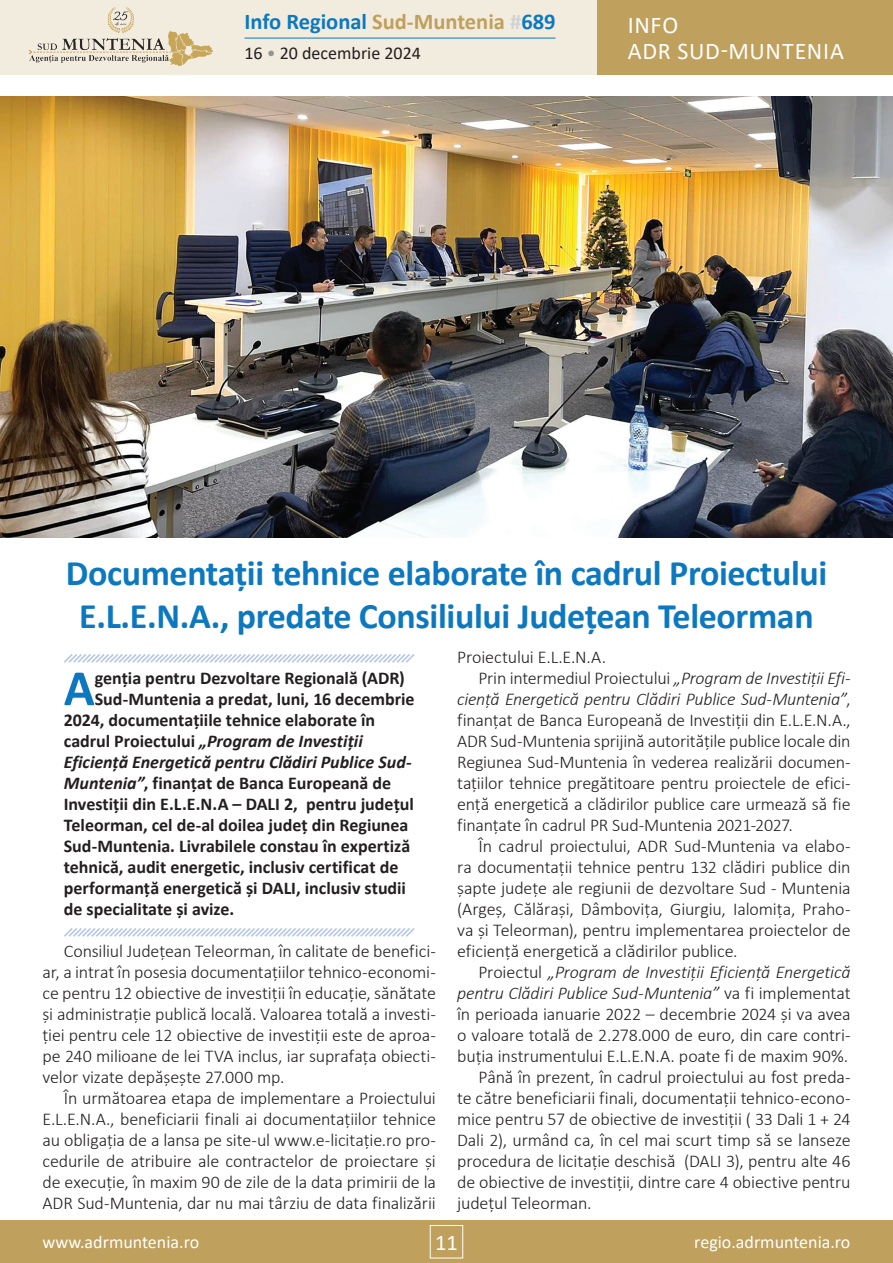
<style>
.page{position:relative;width:893px;height:1263px;background:#fff}
.page>*{position:absolute;margin:0;border:0;box-sizing:border-box;transform-origin:0 0}
.t1{font:700 51.15px "Calibri";color:#0c78bf}
.t2{font:700 36px/43.2px "Calibri";letter-spacing:-.01em;color:#0c78bf;text-align:center}
.t3{font:24px/25.5px "Calibri";letter-spacing:.03em;color:#fff}
.t4{font:700 22.5px "Calibri";color:#0c78bf}
.t5{font:22.5px "Calibri";color:#fff}
.t6{font:300 18px/21px "Calibri";letter-spacing:-.01em;color:#231f20;text-align:justify}
.t7{font:700 18px "Calibri";color:#231f20}
.t8{font:italic 300 18px "Calibri";letter-spacing:-.015em;color:#231f20}
.t9{font:italic 700 18px "Calibri";color:#231f20}
.t10{font:18px "Calibri";color:#fff}
.t11{font:18px "Calibri";color:#231f20}
.s1{color:#bfa05c}
.s2{color:#d1d2d4}
.s3{color:#939598}
.s4{font-style:normal}
.s5{font-style:italic}
</style>
<div class="page">
<div style="left:0;top:1220px;width:893px;height:43px;background:#bfa05c"></div>
<div style="left:430px;top:1225px;width:33px;height:33px;border:1px solid #fff"></div>
<div style="left:0;top:0;width:893px;height:75px;background:#f2ecdf"></div>
<div style="left:597px;top:0;width:296px;height:75px;background:#bfa05c"></div>
<hr style="left:244px;top:38px;width:311px;height:1px;background:#0c78bf">
<img style="left:28px;top:7px;width:185px;height:59px">
<svg style="left:64px;top:654px;width:351px;height:9px"></svg>
<svg style="left:64px;top:928px;width:351px;height:9px"></svg>
<img style="left:0;top:96px;width:893px;height:441px">
<p class="t4" style="left:244px;top:6px;width:313px">Info Regional <span class="s1">Sud-Muntenia</span> <span class="s2">#</span>689</p>
<p class="t11" style="left:244px;top:41px;width:178px">16 <span class="s3">•</span> 20 decembrie 2024</p>
<h3 class="t3" style="left:628px;top:12px;width:218px">INFO<br>ADR SUD-MUNTENIA</h3>
<h2 class="t2" style="left:66px;top:551px;width:763px">Documentații tehnice elaborate în cadrul Proiectului<br>E.L.E.N.A., predate Consiliului Judeţean Teleorman</h2>
<h1 class="t1" style="left:64px;top:652px;width:32px">A</h1>
<p class="t7" style="left:95px;top:665px;width:312px">genția pentru Dezvoltare Regională (ADR)</p>
<p class="t7" style="left:95px;top:686px;width:321px">Sud-Muntenia a predat, luni, 16 decembrie</p>
<p class="t7" style="left:64px;top:707px;width:313px">2024, documentațiile tehnice elaborate în</p>
<p class="t9" style="left:64px;top:728px;width:300px"><span class="s4">cadrul Proiectului</span> „Program de Investiții</p>
<p class="t9" style="left:64px;top:749px;width:349px">Eficiență Energetică pentru Clădiri Publice Sud-</p>
<p class="t7" style="left:64px;top:770px;width:329px"><span class="s5">Muntenia”</span>, finanțat de Banca Europeană de</p>
<p class="t7" style="left:64px;top:791px;width:352px">Investiții din E.L.E.N.A – DALI 2, pentru județul</p>
<p class="t7" style="left:64px;top:812px;width:346px">Teleorman, cel de-al doilea județ din Regiunea</p>
<p class="t7" style="left:64px;top:833px;width:348px">Sud-Muntenia. Livrabilele constau în expertiză</p>
<p class="t7" style="left:64px;top:854px;width:336px">tehnică, audit energetic, inclusiv certificat de</p>
<p class="t7" style="left:64px;top:875px;width:344px">performanță energetică și DALI, inclusiv studii</p>
<p class="t7" style="left:64px;top:896px;width:172px">de specialitate și avize.</p>
<p class="t6" style="left:43px;top:940px;width:395px;text-indent:21px">Consiliul Județean Teleorman, în calitate de benefici&shy;ar, a intrat în posesia documentațiilor tehnico-economi&shy;ce pentru 12 obiective de investiții în educaţie, sănătate şi administraţie publică locală. Valoarea totală a investi&shy;ției pentru cele 12 obiective de investiții este de aproa&shy;pe 240 milioane de lei TVA inclus, iar suprafaţa obiecti&shy;velor vizate depăşeşte 27.000 mp.</p>
<p class="t6" style="left:43px;top:1087px;width:395px;text-indent:21px">În următoarea etapa de implementare a Proiectului E.L.E.N.A., beneficiarii finali ai documentațiilor tehnice au obligația de a lansa pe site-ul www.e-licitație.ro pro&shy;cedurile de atribuire ale contractelor de proiectare și de execuție, în maxim 90 de zile de la data primirii de la ADR Sud-Muntenia, dar nu mai târziu de data finalizării</p>
<p class="t6" style="left:457px;top:646px;width:150px">Proiectului E.L.E.N.A.</p>
<p class="t6" style="left:478px;top:667px;width:374px">Prin intermediul Proiectului <span class="s5">„Program de Investiții Efi-</span></p>
<p class="t8" style="left:457px;top:688px;width:395px">ciență Energetică pentru Clădiri Publice Sud-Muntenia”<span class="s4">,</span></p>
<p class="t6" style="left:457px;top:710px;width:395px">finanțat de Banca Europeană de Investiții din E.L.E.N.A.,</p>
<p class="t6" style="left:457px;top:731px;width:395px">ADR Sud-Muntenia sprijină autoritățile publice locale din</p>
<p class="t6" style="left:457px;top:752px;width:395px">Regiunea Sud-Muntenia în vederea realizării documen-</p>
<p class="t6" style="left:457px;top:773px;width:395px">tațiilor tehnice pregătitoare pentru proiectele de efici-</p>
<p class="t6" style="left:457px;top:794px;width:395px">ență energetică a clădirilor publice care urmează să fie</p>
<p class="t6" style="left:457px;top:815px;width:337px">finanțate în cadrul PR Sud-Muntenia 2021-2027.</p>
<p class="t6" style="left:478px;top:836px;width:374px">În cadrul proiectului, ADR Sud-Muntenia va elabo-</p>
<p class="t6" style="left:457px;top:857px;width:395px">ra documentații tehnice pentru 132 clădiri publice din</p>
<p class="t6" style="left:457px;top:878px;width:395px">șapte județe ale regiunii de dezvoltare Sud - Muntenia</p>
<p class="t6" style="left:457px;top:899px;width:395px">(Argeș, Călărași, Dâmbovița, Giurgiu, Ialomița, Praho-</p>
<p class="t6" style="left:457px;top:920px;width:395px">va și Teleorman), pentru implementarea proiectelor de</p>
<p class="t6" style="left:457px;top:941px;width:282px">eficiență energetică a clădirilor publice.</p>
<p class="t8" style="left:478px;top:961px;width:374px"><span class="s4">Proiectul</span> „Program de Investiții Eficiență Energetică</p>
<p class="t8" style="left:457px;top:982px;width:395px">pentru Clădiri Publice Sud-Muntenia” <span class="s4">va fi implementat</span></p>
<p class="t6" style="left:457px;top:1004px;width:395px">în perioada ianuarie 2022 – decembrie 2024 și va avea</p>
<p class="t6" style="left:457px;top:1025px;width:395px">o valoare totală de 2.278.000 de euro, din care contri-</p>
<p class="t6" style="left:457px;top:1046px;width:393px">buția instrumentului E.L.E.N.A. poate fi de maxim 90%.</p>
<p class="t6" style="left:478px;top:1067px;width:374px">Până în prezent, în cadrul proiectului au fost preda-</p>
<p class="t6" style="left:457px;top:1088px;width:395px">te către beneficiarii finali, documentații tehnico-econo-</p>
<p class="t6" style="left:457px;top:1109px;width:395px">mice pentru 57 de obiective de investiții ( 33 Dali 1 + 24</p>
<p class="t6" style="left:457px;top:1130px;width:395px">Dali 2), urmând ca, în cel mai scurt timp să se lanseze</p>
<p class="t6" style="left:457px;top:1151px;width:395px">procedura de licitație deschisă (DALI 3), pentru alte 46</p>
<p class="t6" style="left:457px;top:1172px;width:395px">de obiective de investiții, dintre care 4 obiective pentru</p>
<p class="t6" style="left:457px;top:1193px;width:136px">județul Teleorman.</p>
<p class="t10" style="left:43px;top:1230px;width:158px">www.adrmuntenia.ro</p>
<p class="t5" style="left:435px;top:1226px;width:24px">11</p>
<p class="t10" style="left:694px;top:1230px;width:158px">regio.adrmuntenia.ro</p>
</div>
